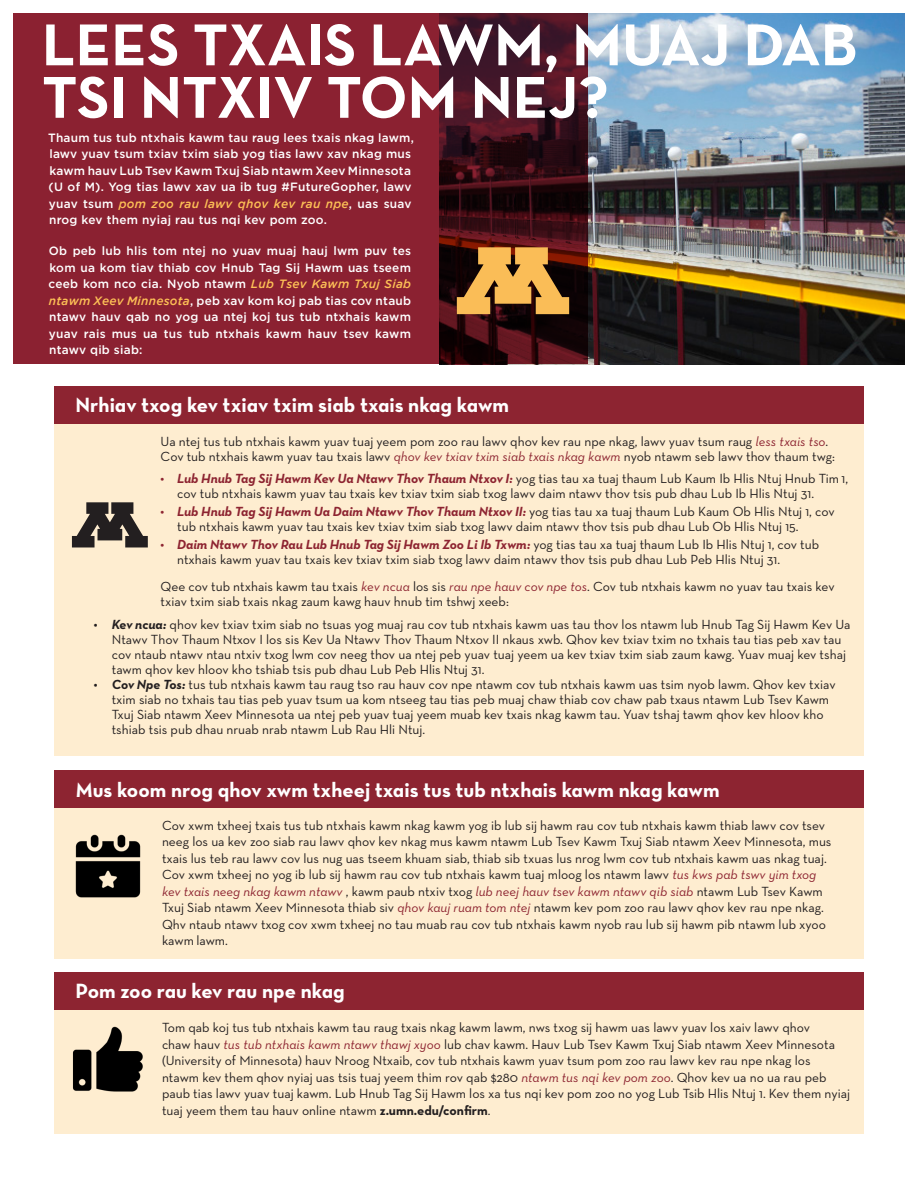
<style>
.page{position:relative;width:918px;height:1188px;background:#fff}
.page>*{position:absolute;margin:0;border:0;box-sizing:border-box;transform-origin:0 0}
.t1{font:700 60px/52.5px "Neutraface Text";color:#fff}
.Body_copy{font:21px "Neutraface Text Bold Alt";color:#fff}
.body_2{font:13.5px/16.5px "Neutraface Text";color:#231f20}
.body_1__left{font:500 12px/16.5px "Gotham";letter-spacing:.02em;color:#fff}
.s1{font-style:italic;color:#fdc056}
.s2{font-style:italic;color:#8d2431}
.s3{font-weight:700;color:#8d2431}
.s4{font-weight:700;font-style:italic;color:#8d2431}
.s5{font-weight:700}
.s6{font-weight:700;font-style:italic}
</style>
<div class="page">
<img style="left:588px;top:14px;width:316px;height:350px">
<svg style="left:14px;top:14px;width:574px;height:350px;background:#781c2b"></svg>
<div style="left:54px;top:988px;width:810px;height:146px;background:#feedd0"></div>
<img style="left:59px;top:1009px;width:102px;height:83px">
<div style="left:54px;top:972px;width:810px;height:37px;background:#8d2431"></div>
<div style="left:54px;top:402px;width:810px;height:354px;background:#feedd0"></div>
<svg style="left:72px;top:502px;width:75px;height:45px"></svg>
<div style="left:54px;top:387px;width:810px;height:37px;background:#8d2431"></div>
<svg style="left:457px;top:247px;width:112px;height:67px;background:#aa7938"></svg>
<div style="left:54px;top:787px;width:810px;height:171px;background:#feedd0"></div>
<img style="left:75px;top:834px;width:66px;height:64px">
<div style="left:54px;top:771px;width:810px;height:37px;background:#8d2431"></div>
<p class="t1" style="left:42px;top:18px;width:817px">LEES TXAIS LAWM, MUAJ DAB<br>TSI NTXIV TOM NEJ?</p>
<p class="body_1__left" style="left:48px;top:129px;width:367px">Thaum tus tub ntxhais kawm tau raug lees txais nkag lawm, lawv yuav tsum txiav txim siab yog tias lawv xav nkag mus kawm hauv Lub Tsev Kawm Txuj Siab ntawm Xeev Minnesota (U of M). Yog tias lawv xav ua ib tug #FutureGopher, lawv yuav tsum <span class="s1">pom zoo rau lawv qhov kev rau npe</span>, uas suav nrog kev them nyiaj rau tus nqi kev pom zoo.</p>
<p class="body_1__left" style="left:49px;top:243px;width:364px;text-align:justify">Ob peb lub hlis tom ntej no yuav muaj hauj lwm puv tes kom ua kom tiav thiab cov Hnub Tag Sij Hawm uas tseem ceeb kom nco cia. Nyob ntawm <span class="s1">Lub Tsev Kawm Txuj Siab ntawm Xeev Minnesota</span>, peb xav kom koj pab tias cov ntaub ntawv hauv qab no yog ua ntej koj tus tub ntxhais kawm yuav rais mus ua tus tub ntxhais kawm hauv tsev kawm ntawv qib siab:</p>
<p class="Body_copy" style="left:76px;top:392px;width:435px">Nrhiav txog kev txiav txim siab txais nkag kawm</p>
<p class="body_2" style="left:161px;top:433px;width:676px;line-height:15px">Ua ntej tus tub ntxhais kawm yuav tuaj yeem pom zoo rau lawv qhov kev rau npe nkag, lawv yuav tsum raug <span class="s2">less txais tso</span>.<br>Cov tub ntxhais kawm yuav tau txais lawv <span class="s2">qhov kev txiav txim siab txais nkag kawm</span> nyob ntawm seb lawv thov thaum twg:</p>
<p class="body_2" style="left:177px;top:471px;width:672px;line-height:15px;text-indent:-17px"><span class="s3">•</span> <span class="s4">Lub Hnub Tag Sij Hawm Kev Ua Ntawv Thov Thaum Ntxov I:</span> yog tias tau xa tuaj thaum Lub Kaum Ib Hlis Ntuj Hnub Tim 1, cov tub ntxhais kawm yuav tau txais kev txiav txim siab txog lawv daim ntawv thov tsis pub dhau Lub Ib Hlis Ntuj 31.</p>
<p class="body_2" style="left:177px;top:504px;width:659px;line-height:15px;text-indent:-17px"><span class="s3">•</span> <span class="s4">Lub Hnub Tag Sij Hawm Ua Daim Ntawv Thov Thaum Ntxov II:</span> yog tias tau xa tuaj thaum Lub Kaum Ob Hlis Ntuj 1, cov tub ntxhais kawm yuav tau txais kev txiav txim siab txog lawv daim ntawv thov tsis pub dhau Lub Ob Hlis Ntuj 15.</p>
<p class="body_2" style="left:177px;top:537px;width:644px;line-height:15px;text-indent:-17px"><span class="s3">•</span> <span class="s4">Daim Ntawv Thov Rau Lub Hnub Tag Sij Hawm Zoo Li Ib Txwm:</span> yog tias tau xa tuaj thaum Lub Ib Hlis Ntuj 1, cov tub ntxhais kawm yuav tau txais kev txiav txim siab txog lawv daim ntawv thov tsis pub dhau Lub Peb Hlis Ntuj 31.</p>
<p class="body_2" style="left:161px;top:579px;width:675px;line-height:15px">Qee cov tub ntxhais kawm tau txais <span class="s2">kev ncua</span> los sis <span class="s2">rau npe hauv cov npe tos</span>. Cov tub ntxhais kawm no yuav tau txais kev txiav txim siab txais nkag zaum kawg hauv hnub tim tshwj xeeb:</p>
<p class="body_2" style="left:112px;top:617px;width:740px;line-height:15px;text-indent:-18px"><span class="s5">•</span> <span class="s6">Kev ncua:</span> qhov kev txiav txim siab no tsuas yog muaj rau cov tub ntxhais kawm uas tau thov los ntawm lub Hnub Tag Sij Hawm Kev Ua Ntawv Thov Thaum Ntxov I los sis Kev Ua Ntawv Thov Thaum Ntxov II nkaus xwb. Qhov kev txiav txim no txhais tau tias peb xav tau cov ntaub ntawv ntau ntxiv txog lwm cov neeg thov ua ntej peb yuav tuaj yeem ua kev txiav txim siab zaum kawg. Yuav muaj kev tshaj tawm qhov kev hloov kho tshiab tsis pub dhau Lub Peb Hlis Ntuj 31.</p>
<p class="body_2" style="left:112px;top:677px;width:725px;line-height:15px;text-indent:-18px"><span class="s5">•</span> <span class="s6">Cov Npe Tos:</span> tus tub ntxhais kawm tau raug tso rau hauv cov npe ntawm cov tub ntxhais kawm uas tsim nyob lawm. Qhov kev txiav txim siab no txhais tau tias peb yuav tsum ua kom ntseeg tau tias peb muaj chaw thiab cov chaw pab txaus ntawm Lub Tsev Kawm Txuj Siab ntawm Xeev Minnesota ua ntej peb yuav tuaj yeem muab kev txais nkag kawm tau. Yuav tshaj tawm qhov kev hloov kho tshiab tsis pub dhau nruab nrab ntawm Lub Rau Hli Ntuj.</p>
<p class="Body_copy" style="left:76px;top:776px;width:646px">Mus koom nrog qhov xwm txheej txais tus tub ntxhais kawm nkag kawm</p>
<p class="body_2" style="left:162px;top:816px;width:671px">Cov xwm txheej txais tus tub ntxhais kawm nkag kawm yog ib lub sij hawm rau cov tub ntxhais kawm thiab lawv cov tsev neeg los ua kev zoo siab rau lawv qhov kev nkag mus kawm ntawm Lub Tsev Kawm Txuj Siab ntawm Xeev Minnesota, mus txais lus teb rau lawv cov lus nug uas tseem khuam siab, thiab sib txuas lus nrog lwm cov tub ntxhais kawm uas nkag tuaj.<br>Cov xwm txheej no yog ib lub sij hawm rau cov tub ntxhais kawm tuaj mloog los ntawm lawv <span class="s2">tus kws pab tswv yim txog kev txais neeg nkag kawm ntawv</span> , kawm paub ntxiv txog <span class="s2">lub neej hauv tsev kawm ntawv qib siab</span> ntawm Lub Tsev Kawm Txuj Siab ntawm Xeev Minnesota thiab siv <span class="s2">qhov kauj ruam tom ntej</span> ntawm kev pom zoo rau lawv qhov kev rau npe nkag.<br>Qhv ntaub ntawv txog cov xwm txheej no tau muab rau cov tub ntxhais kawm nyob rau lub sij hawm pib ntawm lub xyoo kawm lawm.</p>
<p class="Body_copy" style="left:76px;top:977px;width:271px">Pom zoo rau kev rau npe nkag</p>
<p class="body_2" style="left:162px;top:1019px;width:690px">Tom qab koj tus tub ntxhais kawm tau raug txais nkag kawm lawm, nws txog sij hawm uas lawv yuav los xaiv lawv qhov<br>chaw hauv <span class="s2">tus tub ntxhais kawm ntawv thawj xyoo</span> lub chav kawm. Hauv Lub Tsev Kawm Txuj Siab ntawm Xeev Minnesota (University of Minnesota) hauv Nroog Ntxaib, cov tub ntxhais kawm yuav tsum pom zoo rau lawv kev rau npe nkag los ntawm kev them qhov nyiaj uas tsis tuaj yeem thim rov qab $280 <span class="s2">ntawm tus nqi kev pom zoo</span>. Qhov kev ua no ua rau peb paub tias lawv yuav tuaj kawm. Lub Hnub Tag Sij Hawm los xa tus nqi kev pom zoo no yog Lub Tsib Hlis Ntuj 1. Kev them nyiaj tuaj yeem them tau hauv online ntawm <span class="s5">z.umn.edu/confirm</span>.</p>
</div>
